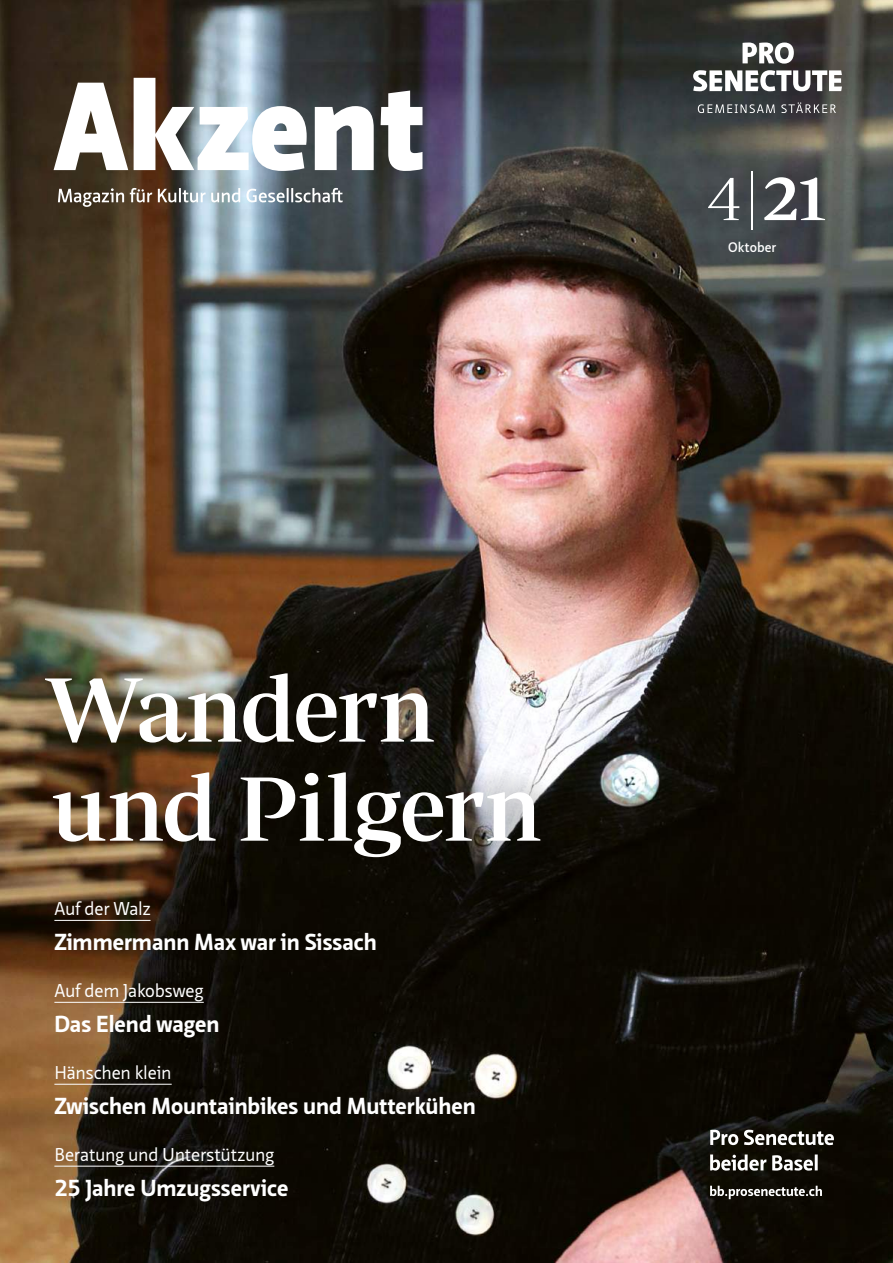
<style>
.page{position:relative;width:893px;height:1263px;background:#fff}
.page>*{position:absolute;margin:0;border:0;box-sizing:border-box;transform-origin:0 0}
.t1{font:500 93px/99px "Periodico Display";letter-spacing:-.025em;color:#fff}
.t2{font:500 66px "Periodico Display";color:#fff}
.t3{font:700 22.5px "Neue Sans Pro";color:#fff}
.t4{font:18px "Neue Sans Pro";letter-spacing:-.015em;color:#fff}
.t5{font:600 13.5px "Neue Sans Pro";letter-spacing:.005em;color:#fff}
.s1{font-family:"Periodico Display Xt Lg";font-weight:400}
</style>
<div class="page">
<img style="left:0;top:0;width:893px;height:1263px">
<svg style="left:426px;top:770px;width:152px;height:152px;background:#383633"></svg>
<svg style="left:698px;top:104px;width:77px;height:9px"></svg>
<svg style="left:781px;top:102px;width:55px;height:11px"></svg>
<svg style="left:693px;top:43px;width:149px;height:48px"></svg>
<hr style="left:752px;top:171px;width:1px;height:59px;background:#fff">
<svg style="left:710px;top:1186px;width:112px;height:13px"></svg>
<svg style="left:710px;top:1154px;width:108px;height:16px"></svg>
<svg style="left:710px;top:1130px;width:124px;height:15px"></svg>
<svg style="left:58px;top:188px;width:285px;height:19px;background:#898a88"></svg>
<svg style="left:54px;top:83px;width:74px;height:87px"></svg>
<svg style="left:134px;top:78px;width:173px;height:93px"></svg>
<svg style="left:315px;top:106px;width:59px;height:64px"></svg>
<svg style="left:381px;top:91px;width:41px;height:80px"></svg>
<hr style="left:54px;top:920px;width:97px;height:1px;background:#fff">
<hr style="left:54px;top:1002px;width:150px;height:1px;background:#fff">
<hr style="left:54px;top:1084px;width:118px;height:1px;background:#fff">
<hr style="left:54px;top:1166px;width:220px;height:1px;background:#fff">
<h2 class="t2" style="left:706px;top:160px;width:121px"><span class="s1">4</span> 21</h2>
<p class="t5" style="left:728px;top:239px;width:50px">Oktober</p>
<h1 class="t1" style="left:46px;top:658px;width:498px">Wandern und Pilgern</h1>
<p class="t4" style="left:54px;top:897px;width:98px">Auf der Walz</p>
<p class="t3" style="left:54px;top:927px;width:324px">Zimmermann Max war in Sissach</p>
<p class="t4" style="left:54px;top:979px;width:151px">Auf dem Jakobsweg</p>
<p class="t3" style="left:54px;top:1009px;width:167px">Das Elend wagen</p>
<p class="t4" style="left:54px;top:1060px;width:119px">Hänschen klein</p>
<p class="t3" style="left:54px;top:1091px;width:423px">Zwischen Mountainbikes und Mutterkühen</p>
<p class="t4" style="left:54px;top:1142px;width:221px">Beratung und Unterstützung</p>
<p class="t3" style="left:54px;top:1173px;width:236px">25 Jahre Umzugsservice</p>
</div>
